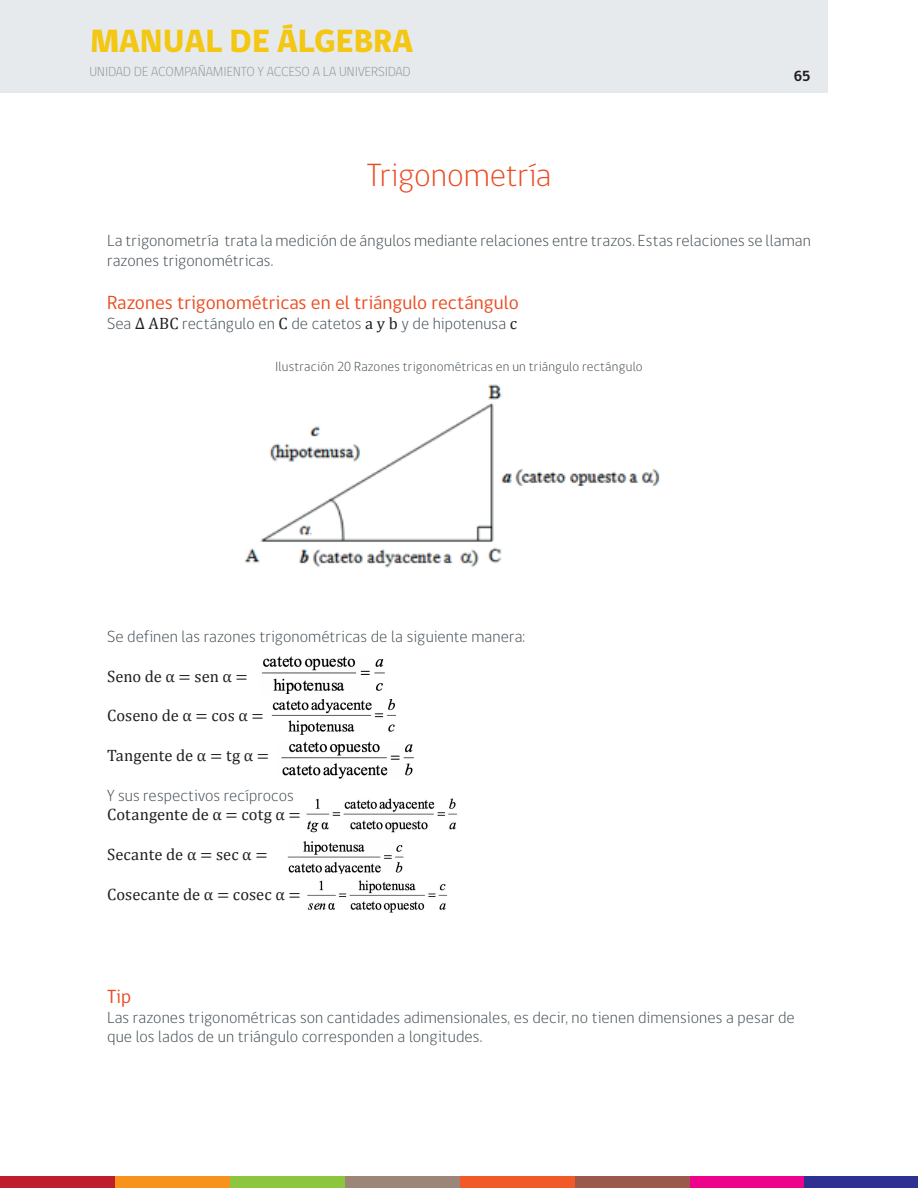
<style>
.page{position:relative;width:918px;height:1188px;background:#fff}
.page>*{position:absolute;margin:0;border:0;box-sizing:border-box;transform-origin:0 0}
.t1{font:800 33px "gob CL";color:#f3c712}
.t2{font:300 33px "gob CL";color:#eb4d23}
.t3{font:19.5px "gob CL";color:#eb4d23}
.t4{font:300 16.5px/19.8px "gob CL";letter-spacing:.005em;color:#3e4950}
.t5{font:16.5px "Cambria Math";letter-spacing:.005em;color:#231f20}
.t6{font:700 15px "gob CL";color:#231f20}
.t7{font:300 13.5px "gob CL";letter-spacing:.015em;color:#3e4950}
.t8{font:300 13.5px "gob CL";color:#939598}
.s1{font-family:"Cambria Math";font-weight:400;color:#231f20}
</style>
<div class="page">
<div style="left:0;top:0;width:828px;height:92px;background:#e7eaec"></div>
<div style="left:804px;top:1177px;width:114px;height:11px;background:#2e3092"></div>
<div style="left:689px;top:1177px;width:115px;height:11px;background:#ed028c"></div>
<div style="left:575px;top:1177px;width:114px;height:11px;background:#9a594b"></div>
<div style="left:460px;top:1177px;width:115px;height:11px;background:#f15929"></div>
<div style="left:345px;top:1177px;width:115px;height:11px;background:#9b8679"></div>
<div style="left:230px;top:1177px;width:115px;height:11px;background:#8bc63e"></div>
<div style="left:115px;top:1177px;width:115px;height:11px;background:#f7931d"></div>
<div style="left:1px;top:1177px;width:114px;height:11px;background:#be1d2c"></div>
<img style="left:244px;top:384px;width:416px;height:184px">
<img style="left:261px;top:657px;width:124px;height:37px">
<img style="left:271px;top:699px;width:125px;height:36px">
<img style="left:281px;top:742px;width:133px;height:37px">
<img style="left:306px;top:798px;width:151px;height:35px">
<img style="left:287px;top:841px;width:117px;height:32px">
<img style="left:307px;top:880px;width:141px;height:32px">
<h1 class="t1" style="left:90px;top:18px;width:324px">MANUAL DE ÁLGEBRA</h1>
<p class="t8" style="left:90px;top:62px;width:323px">UNIDAD DE ACOMPAÑAMIENTO Y ACCESO A LA UNIVERSIDAD</p>
<h1 class="t2" style="left:366px;top:153px;width:187px">Trigonometría</h1>
<p class="t6" style="left:794px;top:66px;width:19px">65</p>
<p class="t4" style="left:107px;top:231px;width:705px">La trigonometría trata la medición de ángulos mediante relaciones entre trazos. Estas relaciones se llaman razones trigonométricas.</p>
<p class="t3" style="left:107px;top:289px;width:413px">Razones trigonométricas en el triángulo rectángulo</p>
<p class="t4" style="left:107px;top:314px;width:412px">Sea <span class="s1">Δ ABC</span> rectángulo en <span class="s1">C</span> de catetos <span class="s1">a y b</span> y de hipotenusa <span class="s1">c</span></p>
<p class="t7" style="left:275px;top:357px;width:369px">Ilustración 20 Razones trigonométricas en un triángulo rectángulo</p>
<p class="t4" style="left:107px;top:627px;width:420px">Se definen las razones trigonométricas de la siguiente manera:</p>
<p class="t5" style="left:107px;top:666px;width:142px">Seno de α = sen α =</p>
<p class="t5" style="left:107px;top:706px;width:158px">Coseno de α = cos α =</p>
<p class="t5" style="left:107px;top:746px;width:164px">Tangente de α = tg α =</p>
<p class="t4" style="left:107px;top:786px;width:188px">Y sus respectivos recíprocos</p>
<p class="t5" style="left:107px;top:805px;width:195px">Cotangente de α = cotg α =</p>
<p class="t5" style="left:107px;top:845px;width:162px">Secante de α = sec α =</p>
<p class="t5" style="left:107px;top:884px;width:195px">Cosecante de α = cosec α =</p>
<p class="t3" style="left:107px;top:983px;width:26px">Tip</p>
<p class="t4" style="left:107px;top:1008px;width:689px">Las razones trigonométricas son cantidades adimensionales, es decir, no tienen dimensiones a pesar de que los lados de un triángulo corresponden a longitudes.</p>
</div>
